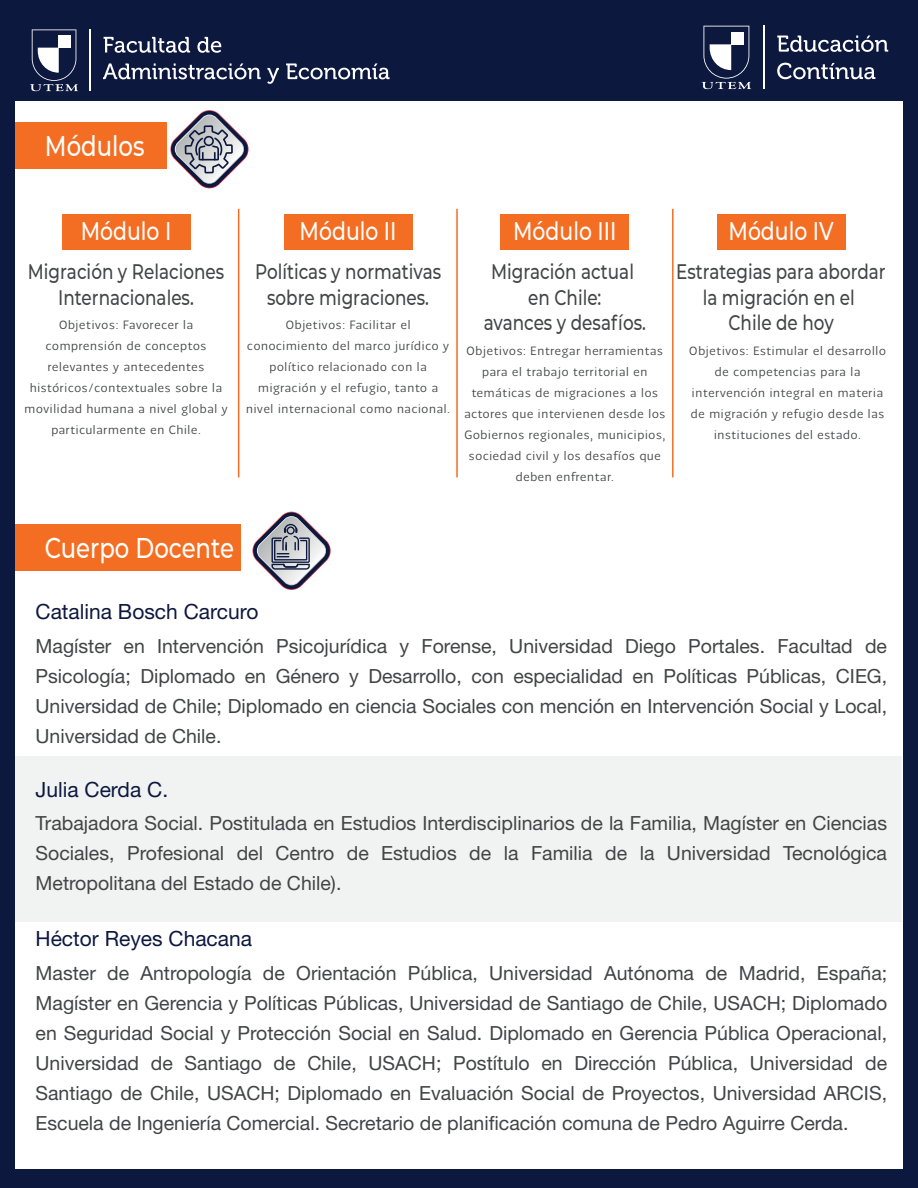
<style>
.page{position:relative;width:918px;height:1188px;background:#0d183f}
.page>*{position:absolute;margin:0;border:0;box-sizing:border-box;transform-origin:0 0}
.t1{font:500 28.5px "Montserrat";color:#fff;scale:.8 1}
.t2{font:500 25.5px "Montserrat";color:#fff;scale:.8 1}
.t3{font:500 21px/25.2px "Montserrat";color:#424445;text-align:center;scale:.8 1}
.t4{font:21px "Helvetica Neue";color:#0d183f}
.t5{font:19.5px/30px "Helvetica Neue";color:#424445;text-align:justify}
.t6{font:12px/21px "Chilena Fina";letter-spacing:.065em;color:#424445;text-align:center}
</style>
<div class="page">
<div style="left:15px;top:101px;width:888px;height:1067px;background:#fff"></div>
<hr style="left:90px;top:29px;width:1px;height:62px;background:#fff">
<svg style="left:30px;top:29px;width:48px;height:62px"></svg>
<div style="left:59px;top:35px;width:12px;height:13px;background:#fff"></div>
<svg style="left:103px;top:63px;width:158px;height:16px"></svg>
<svg style="left:267px;top:68px;width:12px;height:16px"></svg>
<svg style="left:286px;top:63px;width:104px;height:16px"></svg>
<svg style="left:104px;top:37px;width:86px;height:16px"></svg>
<svg style="left:197px;top:37px;width:24px;height:16px"></svg>
<hr style="left:763px;top:26px;width:1px;height:63px;background:#fff">
<svg style="left:702px;top:26px;width:49px;height:63px"></svg>
<div style="left:731px;top:32px;width:13px;height:12px;background:#fff"></div>
<svg style="left:777px;top:63px;width:98px;height:16px"></svg>
<svg style="left:777px;top:36px;width:111px;height:16px"></svg>
<div style="left:62px;top:215px;width:128px;height:35px;background:#f36e22"></div>
<div style="left:284px;top:215px;width:128px;height:35px;background:#f36e22"></div>
<div style="left:501px;top:215px;width:128px;height:35px;background:#f36e22"></div>
<div style="left:717px;top:215px;width:128px;height:35px;background:#f36e22"></div>
<div style="left:15px;top:123px;width:151px;height:46px;background:#f36e22"></div>
<svg style="left:170px;top:110px;width:79px;height:78px"></svg>
<div style="left:15px;top:524px;width:226px;height:47px;background:#f36e22"></div>
<svg style="left:252px;top:512px;width:79px;height:78px"></svg>
<div style="left:15px;top:756px;width:887px;height:165px;background:#f1f3f2"></div>
<hr style="left:238px;top:209px;width:1px;height:268px;background:#f36e22">
<hr style="left:456px;top:209px;width:2px;height:268px;background:#f36e22">
<hr style="left:672px;top:209px;width:2px;height:268px;background:#f36e22">
<h1 class="t1" style="left:45px;top:126px;width:126px">Módulos</h1>
<h2 class="t2" style="left:81px;top:213px;width:115px">Módulo I</h2>
<p class="t3" style="left:28px;top:258px;width:247px">Migración y Relaciones<br>Internacionales.</p>
<h2 class="t2" style="left:300px;top:213px;width:123px">Módulo II</h2>
<p class="t3" style="left:255px;top:258px;width:234px">Políticas y normativas sobre migraciones.</p>
<p class="t6" style="left:25px;top:314px;width:205px">Objetivos: Favorecer la comprensión de conceptos relevantes y antecedentes históricos/contextuales sobre la movilidad humana a nivel global y particularmente en Chile.</p>
<p class="t6" style="left:246px;top:314px;width:205px">Objetivos: Facilitar el conocimiento del marco jurídico y político relacionado con la migración y el refugio, tanto a nivel internacional como nacional.</p>
<h2 class="t2" style="left:513px;top:213px;width:131px">Módulo III</h2>
<p class="t3" style="left:484px;top:258px;width:204px">Migración actual en Chile:<br>avances y desafíos.</p>
<h2 class="t2" style="left:729px;top:213px;width:133px">Módulo IV</h2>
<p class="t3" style="left:676px;top:258px;width:263px">Estrategias para abordar la migración en el<br>Chile de hoy</p>
<p class="t6" style="left:464px;top:340px;width:202px">Objetivos: Entregar herramientas para el trabajo territorial en temáticas de migraciones a los actores que intervienen desde los<br>Gobiernos regionales, municipios, sociedad civil y los desafíos que deben enfrentar.</p>
<p class="t6" style="left:689px;top:340px;width:198px">Objetivos: Estimular el desarrollo de competencias para la intervención integral en materia de migración y refugio desde las instituciones del estado.</p>
<h1 class="t1" style="left:45px;top:528px;width:238px">Cuerpo Docente</h1>
<p class="t4" style="left:36px;top:597px;width:224px">Catalina Bosch Carcuro</p>
<p class="t5" style="left:36px;top:632px;width:853px">Magíster en Intervención Psicojurídica y Forense, Universidad Diego Portales. Facultad de Psicología; Diplomado en Género y Desarrollo, con especialidad en Políticas Públicas, CIEG, Universidad de Chile; Diplomado en ciencia Sociales con mención en Intervención Social y Local, Universidad de Chile.</p>
<p class="t4" style="left:36px;top:774px;width:134px">Julia Cerda C.</p>
<p class="t5" style="left:36px;top:810px;width:853px">Trabajadora Social. Postitulada en Estudios Interdisciplinarios de la Familia, Magíster en Ciencias Sociales, Profesional del Centro de Estudios de la Familia de la Universidad Tecnológica Metropolitana del Estado de Chile).</p>
<p class="t4" style="left:36px;top:924px;width:218px">Héctor Reyes Chacana</p>
<p class="t5" style="left:36px;top:959px;width:853px">Master de Antropología de Orientación Pública, Universidad Autónoma de Madrid, España; Magíster en Gerencia y Políticas Públicas, Universidad de Santiago de Chile, USACH; Diplomado en Seguridad Social y Protección Social en Salud. Diplomado en Gerencia Pública Operacional, Universidad de Santiago de Chile, USACH; Postítulo en Dirección Pública, Universidad de Santiago de Chile, USACH; Diplomado en Evaluación Social de Proyectos, Universidad ARCIS, Escuela de Ingeniería Comercial. Secretario de planificación comuna de Pedro Aguirre Cerda.</p>
</div>
